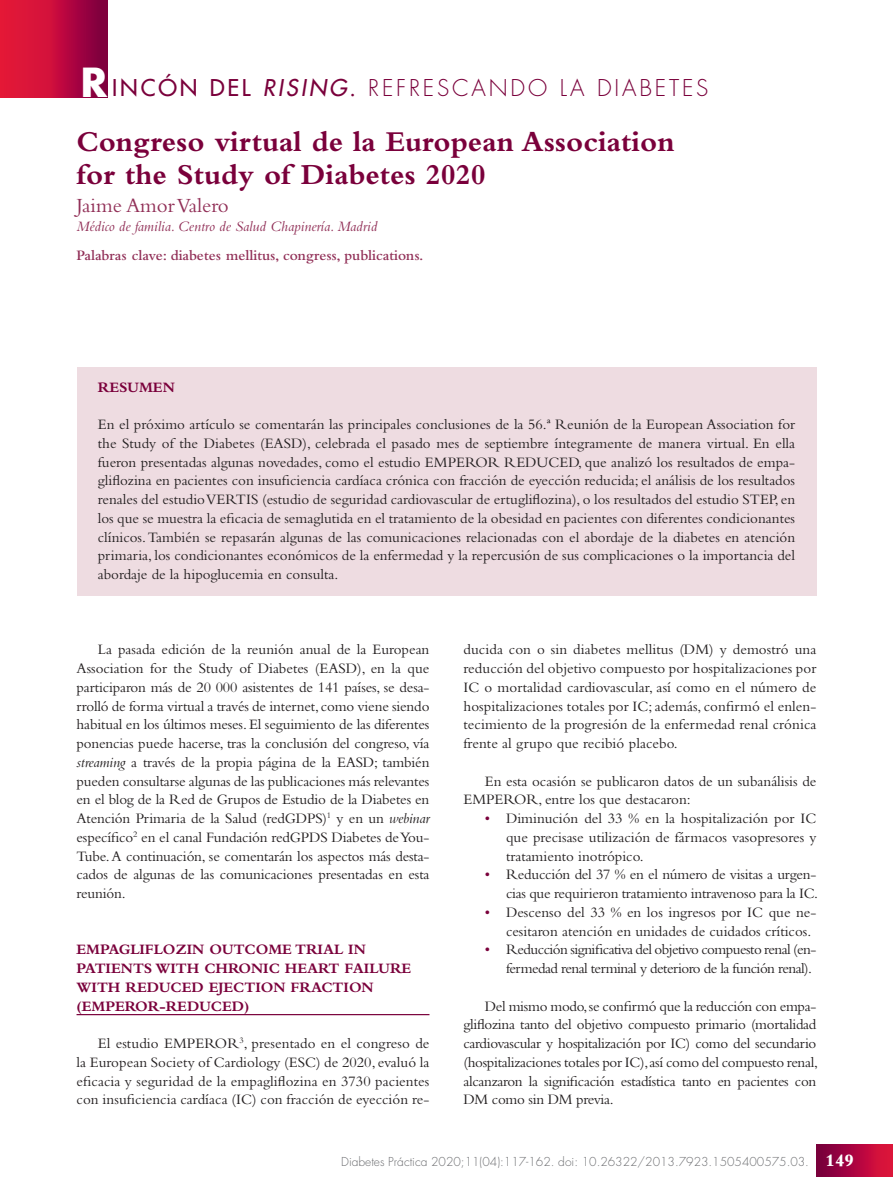
<style>
.page{position:relative;width:893px;height:1191px;background:#fff}
.page>*{position:absolute;margin:0;border:0;box-sizing:border-box;transform-origin:0 0}
.t1{font:700 30px/33px "Bembo";color:#7a003b}
.t2{font:300 22.5px "Futura";letter-spacing:.125em;color:#7a003b}
.t3{font:21px "Bembo";color:#912f57}
.t4{font:15px/18.8px "Bembo";color:#231f20;text-align:justify}
.t5{font:700 15px/18.8px "Bembo";color:#7a003b}
.t6{font:15px/18.8px "Bembo";letter-spacing:-.035em;color:#231f20;text-align:right}
.t7{font:600 15px "Bembo";color:#912f57}
.t8{font:italic 15px "Bembo";color:#912f57}
.t9{font:300 12px "Futura";color:#6c6d70}
.s1{font-weight:700;font-size:39px;color:#fff}
.s2{font-weight:400}
.s3{font-weight:400;font-style:italic}
.s4{font-style:italic}
.s5{color:#7a003b}
.s6{font-family:"Bembo";font-weight:800;font-size:18px;color:#fff}
</style>
<div class="page">
<svg style="left:0;top:0;width:108px;height:97px;background:#bd0c3c"></svg>
<div style="left:816px;top:1144px;width:77px;height:32px;background:linear-gradient(to right,#73003f,#e6143d)"></div>
<div style="left:77px;top:367px;width:739px;height:41px;background:#eedce1"></div>
<div style="left:77px;top:405px;width:739px;height:190px;background:#eedce1"></div>
<hr style="left:77px;top:1014px;width:352px;height:1px;background:#7a003b">
<h2 class="t2" style="left:80px;top:75px;width:630px"><span class="s1">R</span><span class="s2">INCÓN DEL</span> <span class="s3">RISING</span><span class="s2">.</span> REFRESCANDO LA DIABETES</h2>
<h1 class="t1" style="left:77px;top:124px;width:600px">Congreso virtual de la European Association for the Study of Diabetes 2020</h1>
<h3 class="t3" style="left:77px;top:193px;width:154px">Jaime Amor Valero</h3>
<p class="t8" style="left:77px;top:217px;width:302px">Médico de familia. Centro de Salud Chapinería. Madrid</p>
<p class="t7" style="left:77px;top:247px;width:349px">Palabras clave: diabetes mellitus, congress, publications.</p>
<p class="t5" style="left:98px;top:377px;width:79px">RESUMEN</p>
<p class="t4" style="left:98px;top:415px;width:699px">En el próximo artículo se comentarán las principales conclusiones de la 56.ª Reunión de la European Association for the Study of the Diabetes (EASD), celebrada el pasado mes de septiembre íntegramente de manera virtual. En ella fueron presentadas algunas novedades, como el estudio EMPEROR REDUCED, que analizó los resultados de empa&shy;gliflozina en pacientes con insuficiencia cardíaca crónica con fracción de eyección reducida; el análisis de los resultados renales del estudio VERTIS (estudio de seguridad cardiovascular de ertugliflozina), o los resultados del estudio STEP, en los que se muestra la eficacia de semaglutida en el tratamiento de la obesidad en pacientes con diferentes condicionantes clínicos. También se repasarán algunas de las comunicaciones relacionadas con el abordaje de la diabetes en atención primaria, los condicionantes económicos de la enfermedad y la repercusión de sus complicaciones o la importancia del abordaje de la hipoglucemia en consulta.</p>
<p class="t4" style="left:77px;top:640px;width:354px;text-indent:21px">La pasada edición de la reunión anual de la European Association for the Study of Diabetes (EASD), en la que participaron más de 20 000 asistentes de 141 países, se desa&shy;rrolló de forma virtual a través de internet, como viene siendo habitual en los últimos meses. El seguimiento de las diferentes ponencias puede hacerse, tras la conclusión del congreso, vía <span class="s4">streaming</span> a través de la propia página de la EASD; también pueden consultarse algunas de las publicaciones más relevantes en el blog de la Red de Grupos de Estudio de la Diabetes en Atención Primaria de la Salud (redGDPS)<sup>1</sup> y en un <span class="s4">webinar </span>específico<sup>2</sup> en el canal Fundación redGPDS Diabetes de You-Tube. A continuación, se comentarán los aspectos más desta&shy;cados de algunas de las comunicaciones presentadas en esta reunión.</p>
<p class="t5" style="left:77px;top:940px;width:336px">EMPAGLIFLOZIN OUTCOME TRIAL IN<br>PATIENTS WITH CHRONIC HEART FAILURE<br>WITH REDUCED EJECTION FRACTION (EMPEROR-REDUCED)</p>
<p class="t4" style="left:77px;top:1033px;width:354px;text-indent:21px">El estudio EMPEROR<sup>3</sup>, presentado en el congreso de la European Society of Cardiology (ESC) de 2020, evaluó la eficacia y seguridad de la empagliflozina en 3730 pacientes con insuficiencia cardíaca (IC) con fracción de eyección re-</p>
<p class="t4" style="left:463px;top:640px;width:354px">ducida con o sin diabetes mellitus (DM) y demostró una reducción del objetivo compuesto por hospitalizaciones por IC o mortalidad cardiovascular, así como en el número de hospitalizaciones totales por IC; además, confirmó el enlen&shy;tecimiento de la progresión de la enfermedad renal crónica frente al grupo que recibió placebo.</p>
<p class="t4" style="left:463px;top:771px;width:354px;text-indent:21px">En esta ocasión se publicaron datos de un subanálisis de<br>EMPEROR, entre los que destacaron:</p>
<p class="t4" style="left:506px;top:808px;width:312px;text-indent:-21px"><span class="s5">•</span> Diminución del 33 % en la hospitalización por IC que precisase utilización de fármacos vasopresores y tratamiento inotrópico.</p>
<p class="t4" style="left:485px;top:865px;width:335px;text-align:right"><span class="s5">•</span> Reducción del 37 % en el número de visitas a urgen&shy;cias que requirieron tratamiento intravenoso para la IC.</p>
<p class="t4" style="left:506px;top:902px;width:312px;text-indent:-21px"><span class="s5">•</span> Descenso del 33 % en los ingresos por IC que ne&shy;cesitaron atención en unidades de cuidados críticos.</p>
<p class="t6" style="left:485px;top:940px;width:333px"><span class="s5">•</span> Reducción significativa del objetivo compuesto renal (en&shy;fermedad renal terminal y deterioro de la función renal).</p>
<p class="t4" style="left:463px;top:996px;width:356px;text-indent:21px">Del mismo modo, se confirmó que la reducción con empa&shy;gliflozina tanto del objetivo compuesto primario (mortalidad cardiovascular y hospitalización por IC) como del secundario (hospitalizaciones totales por IC), así como del compuesto renal, alcanzaron la significación estadística tanto en pacientes con DM como sin DM previa.</p>
<p class="t9" style="left:341px;top:1154px;width:514px">Diabetes Práctica 2020;11(04):117-162. doi: 10.26322/2013.7923.1505400575.03. <span class="s6">149</span></p>
</div>
